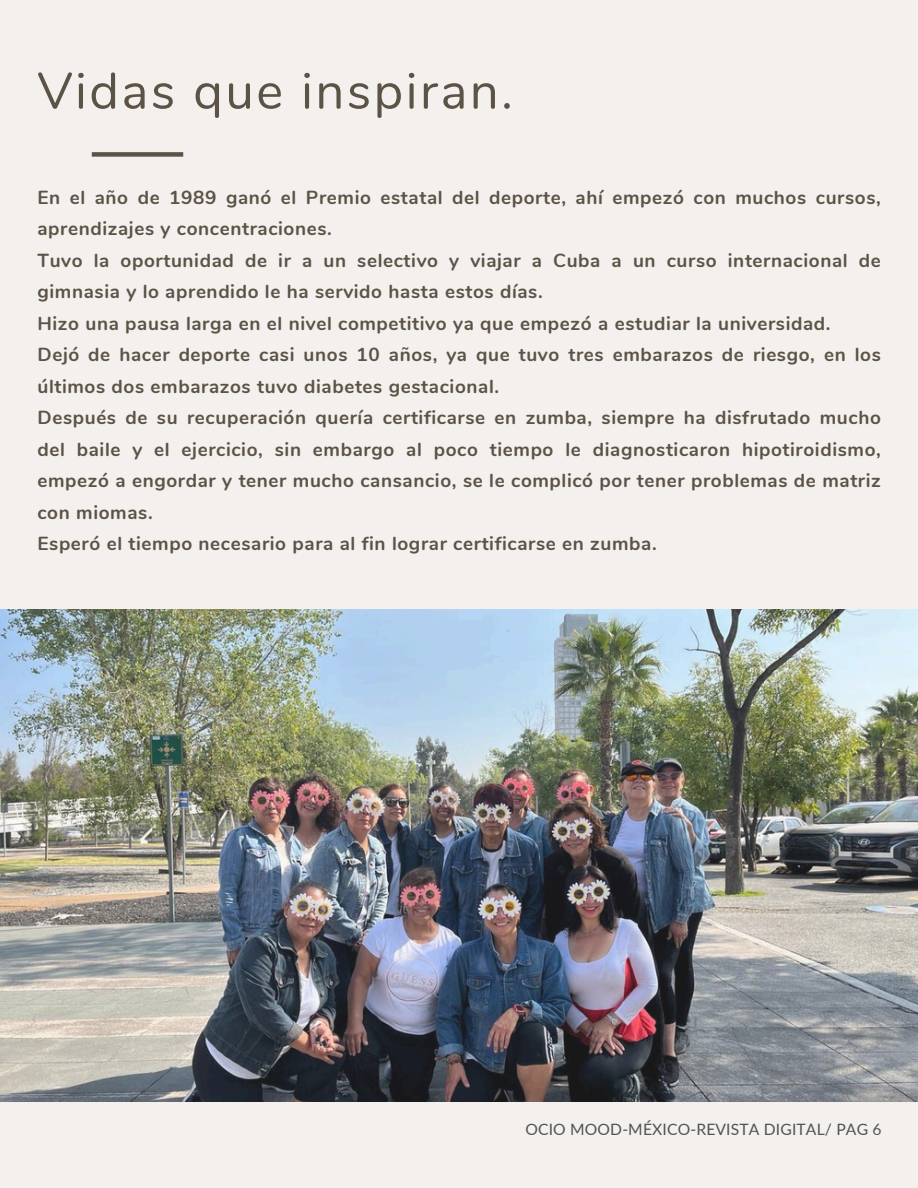
<style>
.page{position:relative;width:918px;height:1188px;background:#f4f0ee}
.page>*{position:absolute;margin:0;border:0;box-sizing:border-box;transform-origin:0 0}
.t1{font:50.85px "Nunito";letter-spacing:.05em;color:#5b5346}
.t2{font:700 18.9px/31.5px "Nunito";letter-spacing:.035em;color:#5b5346}
.t3{font:15.6px "Lato";letter-spacing:.01em;color:#525252}
</style>
<div class="page">
<div style="left:92px;top:152px;width:91px;height:5px;background:#5b5346"></div>
<img style="left:0;top:609px;width:918px;height:492px">
<h1 class="t1" style="left:37px;top:57px;width:477px">Vidas que inspiran.</h1>
<h2 class="t2" style="left:37px;top:182px;width:845px">En el año de 1989 ganó el Premio estatal del deporte, ahí empezó con muchos cursos, aprendizajes y concentraciones.<br>Tuvo la oportunidad de ir a un selectivo y viajar a Cuba a un curso internacional de gimnasia y lo aprendido le ha servido hasta estos días.<br>Hizo una pausa larga en el nivel competitivo ya que empezó a estudiar la universidad.<br>Dejó de hacer deporte casi unos 10 años, ya que tuvo tres embarazos de riesgo, en los últimos dos embarazos tuvo diabetes gestacional.<br>Después de su recuperación quería certificarse en zumba, siempre ha disfrutado mucho del baile y el ejercicio, sin embargo al poco tiempo le diagnosticaron hipotiroidismo, empezó a engordar y tener mucho cansancio, se le complicó por tener problemas de matriz con miomas.<br>Esperó el tiempo necesario para al fin lograr certificarse en zumba.</h2>
<p class="t3" style="left:525px;top:1120px;width:358px">OCIO MOOD-MÉXICO-REVISTA DIGITAL/ PAG 6</p>
</div>
